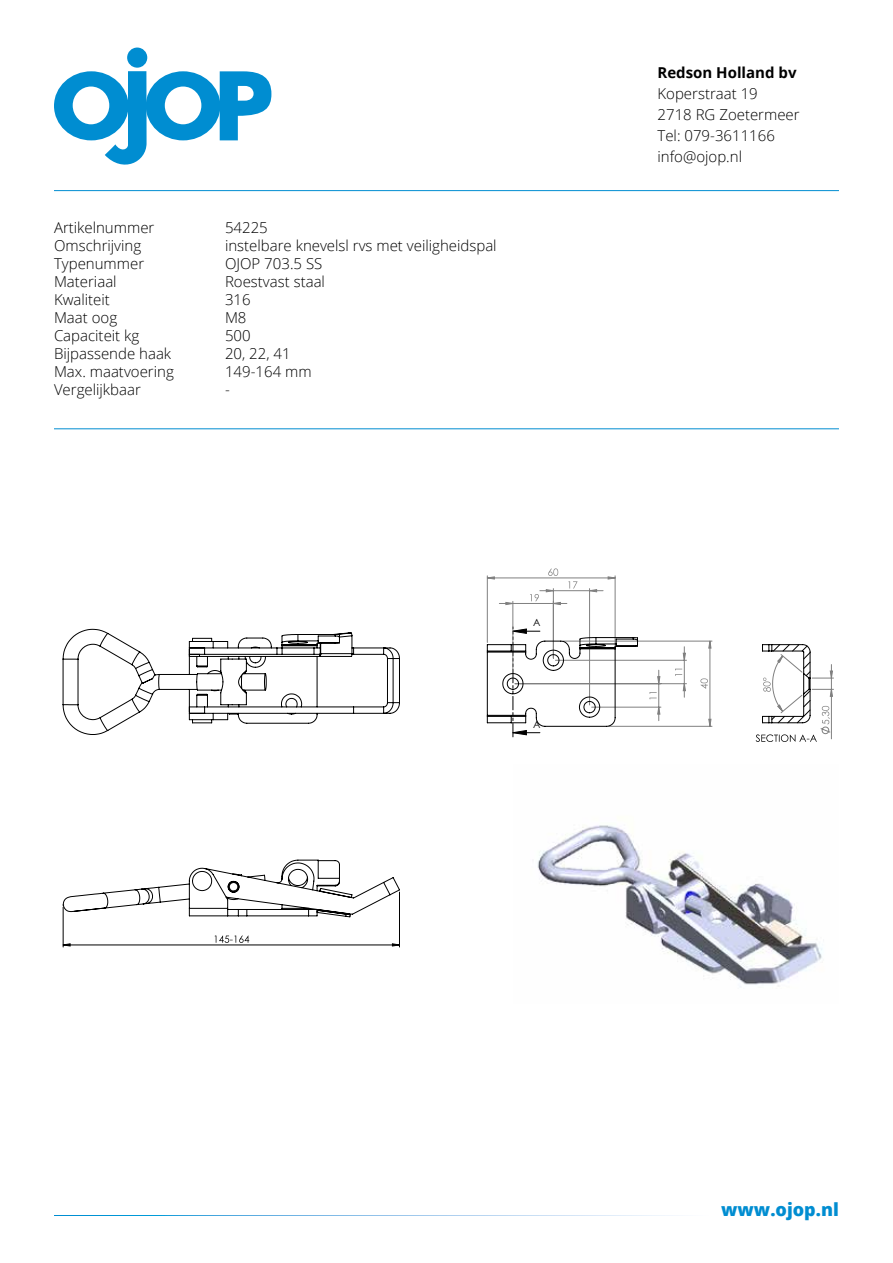
<style>
.page{position:relative;width:893px;height:1263px;background:#fff}
.page>*{position:absolute;margin:0;border:0;box-sizing:border-box;transform-origin:0 0}
.t1{font:800 18px "Open Sans";color:#008dd1}
.t2{font:300 15px/21px "Open Sans";color:#000}
.t3{font:700 15px "Open Sans";color:#000}
.t4{font:9.9px "Century Gothic";color:#000}
</style>
<div class="page">
<hr style="left:54px;top:190px;width:785px;height:1px;background:#008dd1">
<div style="left:127px;top:48px;width:20px;height:20px;background:#008dd1;border-radius:50%"></div>
<svg style="left:54px;top:71px;width:217px;height:94px"></svg>
<hr style="left:54px;top:428px;width:785px;height:1px;background:#008dd1">
<img style="left:537px;top:825px;width:286px;height:162px">
<hr style="left:868px;top:564px;width:1px;height:439px;background:#c0c0c0">
<hr style="left:54px;top:1129px;width:785px;height:1px;background:#c0c0c0">
<hr style="left:54px;top:564px;width:785px;height:1px;background:#c0c0c0">
<hr style="left:879px;top:564px;width:1px;height:439px;background:#c0c0c0">
<hr style="left:54px;top:1140px;width:785px;height:1px;background:#c0c0c0">
<hr style="left:54px;top:564px;width:1px;height:439px;background:#c0c0c0">
<hr style="left:63px;top:907px;width:1px;height:40px;background:#000">
<hr style="left:399px;top:892px;width:1px;height:55px;background:#000">
<hr style="left:615px;top:576px;width:1px;height:70px;background:#808080">
<hr style="left:487px;top:576px;width:1px;height:66px;background:#808080">
<hr style="left:513px;top:601px;width:1px;height:80px;background:#808080">
<hr style="left:553px;top:589px;width:1px;height:69px;background:#808080">
<hr style="left:589px;top:589px;width:1px;height:116px;background:#808080">
<hr style="left:563px;top:641px;width:149px;height:1px;background:#808080">
<hr style="left:609px;top:726px;width:103px;height:1px;background:#808080">
<hr style="left:592px;top:707px;width:69px;height:1px;background:#808080">
<hr style="left:555px;top:660px;width:131px;height:1px;background:#808080">
<hr style="left:515px;top:683px;width:171px;height:1px;background:#808080">
<svg style="left:63px;top:935px;width:336px;height:11px"></svg>
<svg style="left:487px;top:564px;width:128px;height:41px"></svg>
<svg style="left:62px;top:629px;width:338px;height:106px"></svg>
<svg style="left:62px;top:859px;width:338px;height:59px"></svg>
<svg style="left:487px;top:627px;width:151px;height:110px"></svg>
<svg style="left:649px;top:641px;width:184px;height:101px"></svg>
<p class="t2" style="left:54px;top:216px;width:102px">Artikelnummer</p>
<p class="t2" style="left:225px;top:216px;width:44px">54225</p>
<p class="t2" style="left:54px;top:234px;width:89px">Omschrijving</p>
<p class="t2" style="left:225px;top:234px;width:273px">instelbare knevelsl rvs met veiligheidspal</p>
<p class="t2" style="left:54px;top:252px;width:92px">Typenummer</p>
<p class="t2" style="left:225px;top:252px;width:99px">OJOP 703.5 SS</p>
<p class="t2" style="left:54px;top:270px;width:64px">Materiaal</p>
<p class="t2" style="left:225px;top:270px;width:102px">Roestvast staal</p>
<p class="t2" style="left:54px;top:288px;width:57px">Kwaliteit</p>
<p class="t2" style="left:225px;top:288px;width:27px">316</p>
<p class="t2" style="left:54px;top:306px;width:65px">Maat oog</p>
<p class="t2" style="left:225px;top:306px;width:23px">M8</p>
<p class="t2" style="left:54px;top:324px;width:87px">Capaciteit kg</p>
<p class="t2" style="left:225px;top:324px;width:27px">500</p>
<p class="t2" style="left:54px;top:342px;width:119px">Bijpassende haak</p>
<p class="t2" style="left:225px;top:342px;width:67px">20, 22, 41</p>
<p class="t2" style="left:54px;top:360px;width:121px">Max. maatvoering</p>
<p class="t2" style="left:225px;top:360px;width:88px">149-164 mm</p>
<p class="t2" style="left:54px;top:378px;width:88px">Vergelijkbaar</p>
<p class="t2" style="left:225px;top:378px;width:6px">-</p>
<p class="t4" style="left:533px;top:616px;width:9px">A</p>
<p class="t4" style="left:533px;top:717px;width:9px">A</p>
<p class="t3" style="left:657px;top:62px;width:141px">Redson Holland bv</p>
<p class="t2" style="left:657px;top:83px;width:144px">Koperstraat 19<br>2718 RG Zoetermeer<br>Tel: 079-3611166 info@ojop.nl</p>
<p class="t1" style="left:721px;top:1195px;width:119px">www.ojop.nl</p>
</div>
